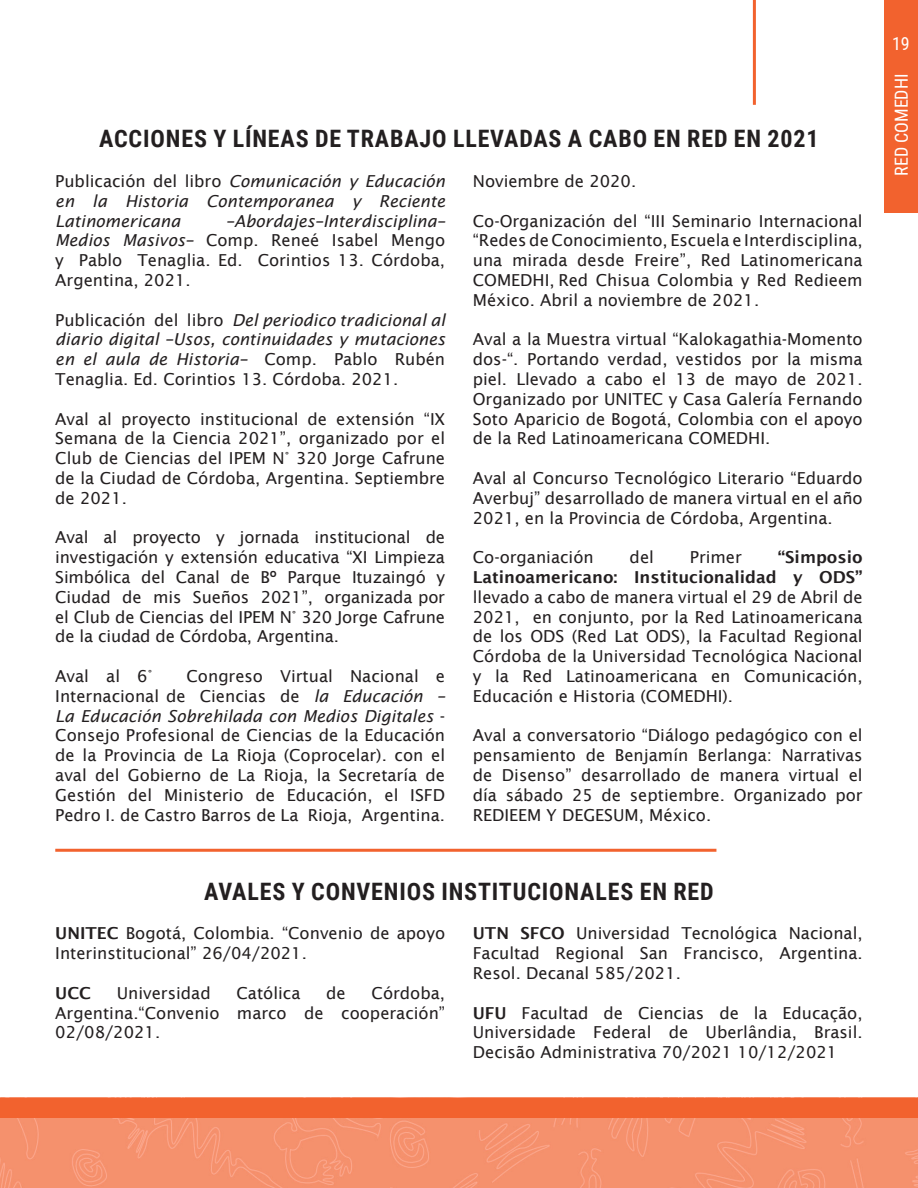
<style>
.page{position:relative;width:918px;height:1188px;background:#fff}
.page>*{position:absolute;margin:0;border:0;box-sizing:border-box;transform-origin:0 0}
.Titúlos_Normales__ce{font:700 24px "Roboto Condensed";letter-spacing:.035em;color:#231f20}
.t1{font:18px "Roboto Condensed";color:#fff}
.Textos_11_pt__justif{font:16.5px/19.8px "Lucida Sans";color:#231f20;text-align:justify}
.Textos_11_pt__justif-2{font:italic 16.5px/19.8px "Lucida Sans";color:#231f20;text-align:justify}
.Textos_11_pt__justif-3{font:600 16.5px "Lucida Sans";color:#231f20}
.s1{font-style:normal}
.s2{font-style:italic}
.s3{font-weight:600}
</style>
<div class="page">
<hr style="left:55px;top:849px;width:661px;height:3px;background:#f2622e">
<hr style="left:753px;top:0;width:3px;height:105px;background:#f2622e">
<img style="left:0;top:1118px;width:918px;height:70px">
<div style="left:0;top:1098px;width:918px;height:20px;background:#f2622e"></div>
<div style="left:884px;top:0;width:34px;height:213px;background:#f2622e"></div>
<p class="Titúlos_Normales__ce" style="left:99px;top:122px;width:721px">ACCIONES Y LÍNEAS DE TRABAJO LLEVADAS A CABO EN RED EN 2021</p>
<p class="Textos_11_pt__justif-2" style="left:55px;top:171px;width:391px"><span class="s1">Publicación del libro</span> Comunicación y Educación en la Historia Contemporanea y Reciente Latinomericana</p>
<p class="Textos_11_pt__justif" style="left:55px;top:211px;width:391px;text-indent:171px"><span class="s2">–Abordajes–Interdisciplina– Medios Masivos–</span> Comp. Reneé Isabel Mengo y Pablo Tenaglia. Ed. Corintios 13. Córdoba, Argentina, 2021.</p>
<p class="Textos_11_pt__justif-2" style="left:55px;top:310px;width:391px"><span class="s1">Publicación del libro</span> Del periodico tradicional al diario digital –Usos, continuidades y mutaciones en el aula de Historia– <span class="s1">Comp. Pablo Rubén Tenaglia. Ed. Corintios 13. Córdoba. 2021.</span></p>
<p class="Textos_11_pt__justif" style="left:55px;top:409px;width:391px">Aval al proyecto institucional de extensión “IX Semana de la Ciencia 2021”, organizado por el Club de Ciencias del IPEM N° 320 Jorge Cafrune de la Ciudad de Córdoba, Argentina. Septiembre de 2021.</p>
<p class="Textos_11_pt__justif" style="left:55px;top:528px;width:391px">Aval al proyecto y jornada institucional de investigación y extensión educativa “XI Limpieza Simbólica del Canal de Bº Parque Ituzaingó y Ciudad de mis Sueños 2021”, organizada por el Club de Ciencias del IPEM N° 320 Jorge Cafrune de la ciudad de Córdoba, Argentina.</p>
<p class="Textos_11_pt__justif" style="left:55px;top:666px;width:98px">Aval al 6°</p>
<p class="Textos_11_pt__justif" style="left:55px;top:666px;width:391px;text-indent:131px">Congreso Virtual Nacional e Internacional de Ciencias de <span class="s2">la Educación – La Educación Sobrehilada con Medios Digitales</span> - Consejo Profesional de Ciencias de la Educación de la Provincia de La Rioja (Coprocelar). con el aval del Gobierno de La Rioja, la Secretaría de Gestión del Ministerio de Educación, el ISFD Pedro I. de Castro Barros de La Rioja, Argentina.</p>
<p class="Textos_11_pt__justif" style="left:473px;top:171px;width:165px">Noviembre de 2020.</p>
<p class="Textos_11_pt__justif" style="left:473px;top:211px;width:391px">Co-Organización del “III Seminario Internacional “Redes de Conocimiento, Escuela e Interdisciplina, una mirada desde Freire”, Red Latinomericana COMEDHI, Red Chisua Colombia y Red Redieem México. Abril a noviembre de 2021.</p>
<p class="Textos_11_pt__justif" style="left:473px;top:330px;width:391px">Aval a la Muestra virtual “Kalokagathia-Momento dos-“. Portando verdad, vestidos por la misma piel. Llevado a cabo el 13 de mayo de 2021.<br>Organizado por UNITEC y Casa Galería Fernando Soto Aparicio de Bogotá, Colombia con el apoyo de la Red Latinoamericana COMEDHI.</p>
<p class="Textos_11_pt__justif" style="left:473px;top:468px;width:391px">Aval al Concurso Tecnológico Literario “Eduardo Averbuj” desarrollado de manera virtual en el año 2021, en la Provincia de Córdoba, Argentina.</p>
<p class="Textos_11_pt__justif" style="left:473px;top:547px;width:122px">Co-organiación</p>
<p class="Textos_11_pt__justif" style="left:630px;top:547px;width:26px">del</p>
<p class="Textos_11_pt__justif" style="left:690px;top:547px;width:53px">Primer</p>
<p class="Textos_11_pt__justif" style="left:473px;top:547px;width:391px;text-indent:305px"><span class="s3">“Simposio Latinoamericano: Institucionalidad y ODS” </span>llevado a cabo de manera virtual el 29 de Abril de 2021, en conjunto, por la Red Latinoamericana de los ODS (Red Lat ODS), la Facultad Regional Córdoba de la Universidad Tecnológica Nacional y la Red Latinoamericana en Comunicación, Educación e Historia (COMEDHI).</p>
<p class="Textos_11_pt__justif" style="left:473px;top:726px;width:391px">Aval a conversatorio “Diálogo pedagógico con el pensamiento de Benjamín Berlanga: Narrativas de Disenso” desarrollado de manera virtual el día sábado 25 de septiembre. Organizado por REDIEEM Y DEGESUM, México.</p>
<p class="Titúlos_Normales__ce" style="left:204px;top:874px;width:511px">AVALES Y CONVENIOS INSTITUCIONALES EN RED</p>
<p class="Textos_11_pt__justif" style="left:55px;top:924px;width:391px"><span class="s3">UNITEC</span> Bogotá, Colombia. “Convenio de apoyo<br>Interinstitucional” 26/04/2021.</p>
<p class="Textos_11_pt__justif-3" style="left:55px;top:983px;width:37px">UCC</p>
<p class="Textos_11_pt__justif" style="left:117px;top:983px;width:95px">Universidad</p>
<p class="Textos_11_pt__justif" style="left:237px;top:983px;width:65px">Católica</p>
<p class="Textos_11_pt__justif" style="left:326px;top:983px;width:21px">de</p>
<p class="Textos_11_pt__justif" style="left:473px;top:924px;width:391px"><span class="s3">UTN SFCO</span> Universidad Tecnológica Nacional, Facultad Regional San Francisco, Argentina.<br>Resol. Decanal 585/2021.</p>
<p class="Textos_11_pt__justif" style="left:473px;top:1003px;width:391px"><span class="s3">UFU</span> Facultad de Ciencias de la Educação, Universidade Federal de Uberlândia, Brasil.<br>Decisão Administrativa 70/2021 10/12/2021</p>
<p class="Textos_11_pt__justif" style="left:55px;top:983px;width:391px;text-indent:316px">Córdoba, Argentina.“Convenio marco de cooperación” 02/08/2021.</p>
<p class="t1" style="left:892px;top:31px;width:19px">19</p>
<p class="t1" style="left:889px;top:176px;width:104px;rotate:-90deg">RED COMEDHI</p>
</div>
